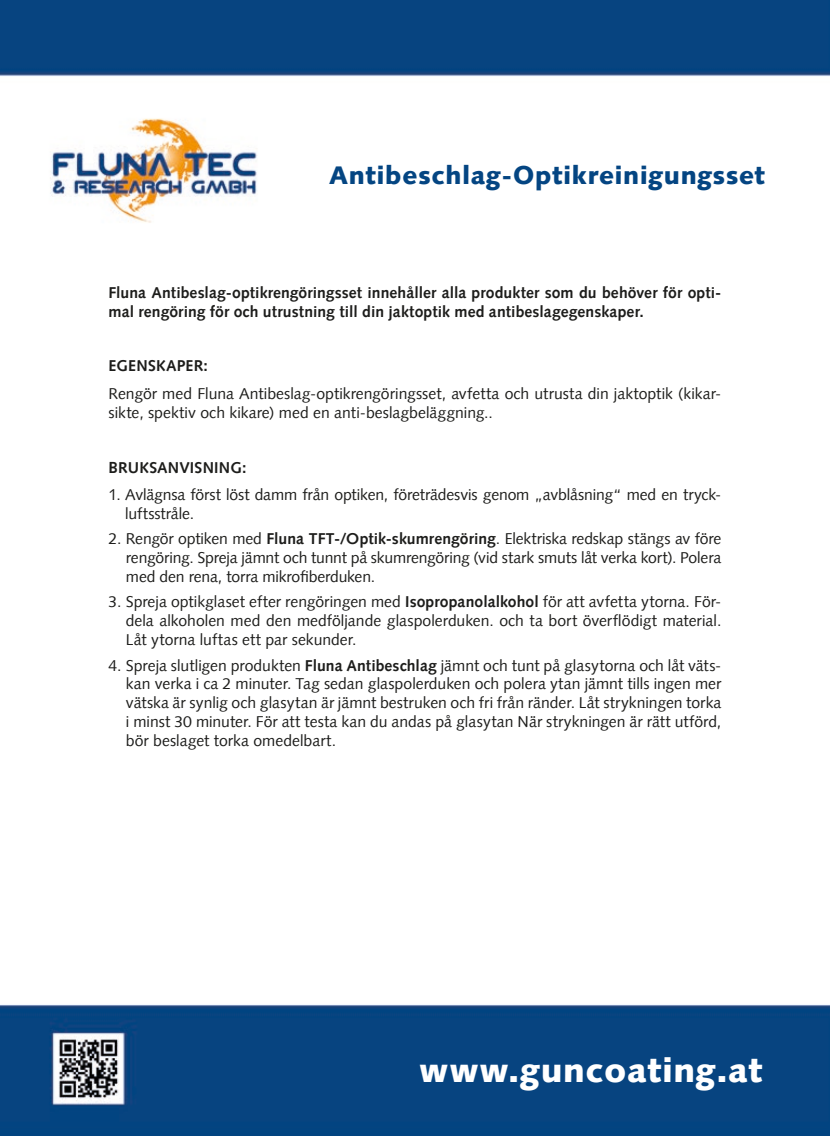
<style>
.page{position:relative;width:830px;height:1136px;background:#fff}
.page>*{position:absolute;margin:0;border:0;box-sizing:border-box;transform-origin:0 0}
.t1{font:900 34.5px "Syntax Com";letter-spacing:.02em;color:#fff}
.t2{font:900 25.5px "Syntax Com";letter-spacing:.03em;color:#044582}
.t3{font:15.75px/18.9px "Syntax Com";color:#1d1d1b;text-align:justify}
.t4{font:700 15.75px/18.9px "Syntax Com";letter-spacing:.005em;color:#1d1d1b}
.s1{font-weight:700}
</style>
<div class="page">
<img style="left:0;top:0;width:829px;height:1135px">
<h2 class="t2" style="left:329px;top:159px;width:437px">Antibeschlag-Optikreinigungsset</h2>
<p class="t4" style="left:108px;top:283px;width:614px">Fluna Antibeslag-optikrengöringsset innehåller alla produkter som du behöver för opti&shy;mal rengöring för och utrustning till din jaktoptik med antibeslagegenskaper.</p>
<p class="t4" style="left:108px;top:356px;width:101px">EGENSKAPER:</p>
<p class="t3" style="left:108px;top:384px;width:614px">Rengör med Fluna Antibeslag-optikrengöringsset, avfetta och utrusta din jaktoptik (kikar&shy;sikte, spektiv och kikare) med en anti-beslagbeläggning..</p>
<p class="t4" style="left:108px;top:457px;width:139px">BRUKSANVISNING:</p>
<p class="t3" style="left:125px;top:485px;width:597px;text-indent:-17px">1. Avlägnsa först löst damm från optiken, företrädesvis genom „avblåsning“ med en tryck&shy;luftsstråle.</p>
<p class="t3" style="left:126px;top:529px;width:596px;text-indent:-17px">2. Rengör optiken med <span class="s1">Fluna TFT-/Optik-skumrengöring</span>. Elektriska redskap stängs av före rengöring. Spreja jämnt och tunnt på skumrengöring (vid stark smuts låt verka kort). Polera med den rena, torra mikrofiberduken.</p>
<p class="t3" style="left:126px;top:592px;width:597px;text-indent:-17px">3. Spreja optikglaset efter rengöringen med <span class="s1">Isopropanolalkohol</span> för att avfetta ytorna. För&shy;dela alkoholen med den medföljande glaspolerduken. och ta bort överflödigt material.<br>Låt ytorna luftas ett par sekunder.</p>
<p class="t3" style="left:126px;top:655px;width:596px;text-indent:-17px">4. Spreja slutligen produkten <span class="s1">Fluna Antibeschlag</span> jämnt och tunt på glasytorna och låt väts&shy;kan verka i ca 2 minuter. Tag sedan glaspolerduken och polera ytan jämnt tills ingen mer vätska är synlig och glasytan är jämnt bestruken och fri från ränder. Låt strykningen torka i minst 30 minuter. För att testa kan du andas på glasytan När strykningen är rätt utförd, bör beslaget torka omedelbart.</p>
<h1 class="t1" style="left:419px;top:1048px;width:345px">www.guncoating.at</h1>
</div>
